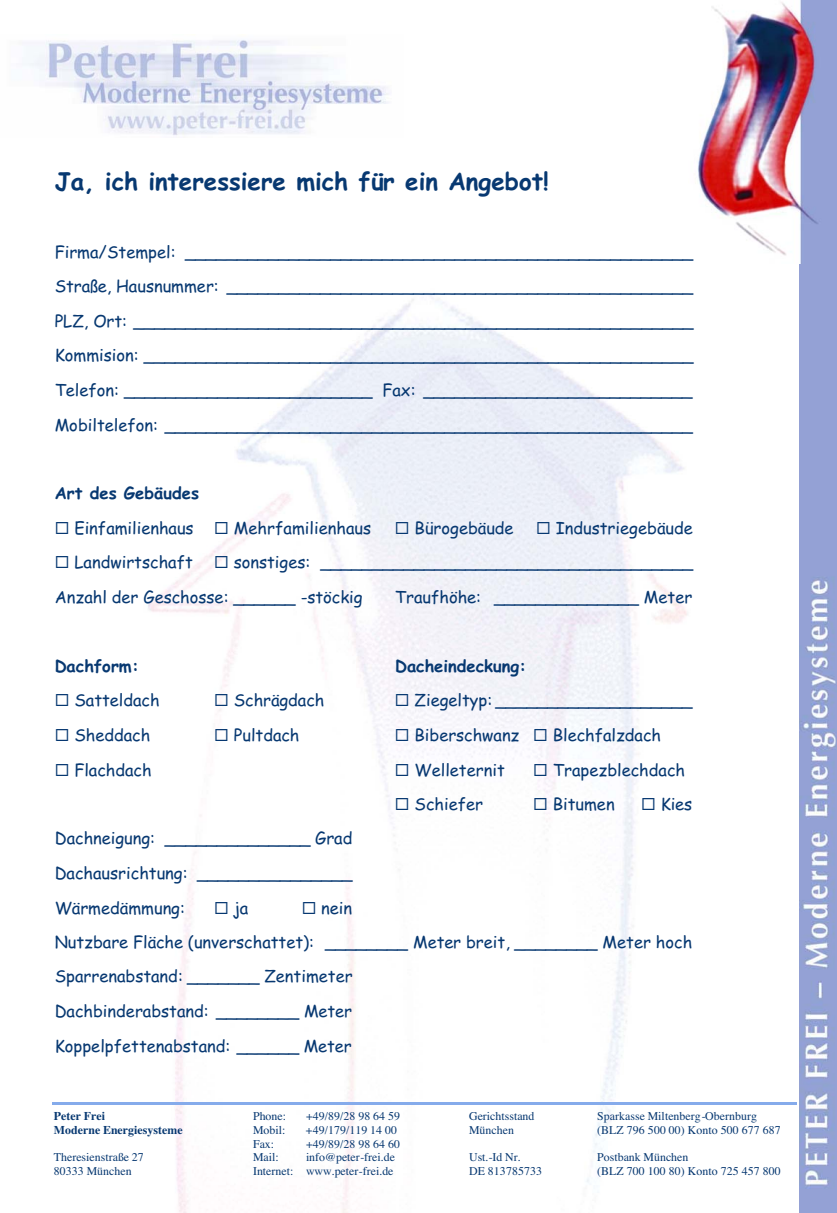
<style>
.page{position:relative;width:837px;height:1213px;background:#fff}
.page>*{position:absolute;margin:0;border:0;box-sizing:border-box;transform-origin:0 0}
.t1{font:700 24.15px "Comic Sans MS";color:#073871}
.t2{font:16.5px/34.5px "Comic Sans MS";color:#073871;text-align:justify}
.t3{font:700 16.5px "Comic Sans MS";color:#073871}
.t4{font:11.85px/13.4px "Times";letter-spacing:.005em;color:#073871}
.t5{font:700 11.85px/13.6px "Times";letter-spacing:.005em;color:#073871}
</style>
<div class="page">
<img style="left:800px;top:0;width:37px;height:1212px">
<img style="left:697px;top:0;width:129px;height:263px">
<hr style="left:52px;top:1101px;width:744px;height:3px;background:#85abeb">
<img style="left:23px;top:40px;width:365px;height:95px">
<svg style="left:396px;top:522px;width:12px;height:12px"></svg>
<svg style="left:537px;top:522px;width:12px;height:12px"></svg>
<svg style="left:216px;top:556px;width:12px;height:12px"></svg>
<svg style="left:396px;top:694px;width:12px;height:12px"></svg>
<svg style="left:396px;top:729px;width:12px;height:12px"></svg>
<svg style="left:535px;top:729px;width:12px;height:12px"></svg>
<svg style="left:537px;top:763px;width:10px;height:12px"></svg>
<h1 class="t1" style="left:55px;top:171px;width:496px">Ja, ich interessiere mich für ein Angebot!</h1>
<p class="t2" style="left:55px;top:236px;width:640px">Firma/Stempel: _________________________________________________ Straße, Hausnummer: _____________________________________________ PLZ, Ort: ______________________________________________________ Kommision: _____________________________________________________ Telefon: ________________________ Fax: __________________________ Mobiltelefon: ___________________________________________________</p>
<p class="t3" style="left:55px;top:486px;width:146px">Art des Gebäudes</p>
<p class="t2" style="left:74px;top:512px;width:121px">Einfamilienhaus</p>
<p class="t2" style="left:234px;top:512px;width:139px">Mehrfamilienhaus</p>
<p class="t2" style="left:415px;top:512px;width:101px">Bürogebäude</p>
<p class="t2" style="left:556px;top:512px;width:139px">Industriegebäude</p>
<p class="t2" style="left:74px;top:547px;width:120px">Landwirtschaft</p>
<p class="t2" style="left:55px;top:547px;width:640px;text-indent:179px">sonstiges: ____________________________________<br>Anzahl der Geschosse: ______ -stöckig</p>
<p class="t2" style="left:395px;top:581px;width:299px">Traufhöhe: ______________ Meter</p>
<p class="t3" style="left:55px;top:659px;width:86px">Dachform:</p>
<p class="t3" style="left:395px;top:659px;width:133px">Dacheindeckung:</p>
<p class="t2" style="left:74px;top:685px;width:87px">Satteldach</p>
<p class="t2" style="left:234px;top:685px;width:92px">Schrägdach</p>
<p class="t2" style="left:415px;top:685px;width:280px">Ziegeltyp: ___________________</p>
<p class="t2" style="left:74px;top:719px;width:77px">Sheddach</p>
<p class="t2" style="left:234px;top:719px;width:67px">Pultdach</p>
<p class="t2" style="left:415px;top:719px;width:106px">Biberschwanz</p>
<p class="t2" style="left:553px;top:719px;width:110px">Blechfalzdach</p>
<p class="t2" style="left:74px;top:754px;width:79px">Flachdach</p>
<p class="t2" style="left:415px;top:754px;width:92px">Welleternit</p>
<p class="t2" style="left:553px;top:754px;width:134px">Trapezblechdach</p>
<p class="t2" style="left:415px;top:788px;width:70px">Schiefer</p>
<p class="t2" style="left:553px;top:788px;width:63px">Bitumen</p>
<p class="t2" style="left:661px;top:788px;width:33px">Kies</p>
<p class="t2" style="left:55px;top:822px;width:299px">Dachneigung: ______________ Grad Dachausrichtung: _______________ Wärmedämmung:</p>
<p class="t2" style="left:55px;top:892px;width:639px;text-align:left;text-indent:267px">nein<br>Nutzbare Fläche (unverschattet): ________ Meter breit, ________ Meter hoch Sparrenabstand: _______ Zentimeter<br>Dachbinderabstand: ________ Meter<br>Koppelpfettenabstand: ______ Meter</p>
<p class="t2" style="left:234px;top:892px;width:16px">ja</p>
<p class="t5" style="left:54px;top:1110px;width:130px">Peter Frei<br>Moderne Energiesysteme</p>
<p class="t4" style="left:54px;top:1151px;width:91px">Theresienstraße 27<br>80333 München</p>
<p class="t4" style="left:253px;top:1110px;width:35px">Phone:</p>
<p class="t4" style="left:306px;top:1110px;width:96px">+49/89/28 98 64 59</p>
<p class="t4" style="left:253px;top:1123px;width:34px">Mobil:</p>
<p class="t4" style="left:306px;top:1123px;width:92px">+49/179/119 14 00</p>
<p class="t4" style="left:253px;top:1137px;width:23px">Fax:</p>
<p class="t4" style="left:306px;top:1137px;width:96px">+49/89/28 98 64 60</p>
<p class="t4" style="left:253px;top:1151px;width:27px">Mail:</p>
<p class="t4" style="left:253px;top:1151px;width:143px;text-align:right">info@peter-frei.de<br>Internet: www.peter-frei.de</p>
<p class="t4" style="left:469px;top:1110px;width:67px">Gerichtsstand<br>München</p>
<p class="t4" style="left:469px;top:1151px;width:75px">Ust.-Id Nr.<br>DE 813785733</p>
<p class="t4" style="left:597px;top:1110px;width:185px">Sparkasse Miltenberg-Obernburg (BLZ 796 500 00) Konto 500 677 687</p>
<p class="t4" style="left:597px;top:1151px;width:185px">Postbank München<br>(BLZ 700 100 80) Konto 725 457 800</p>
</div>
